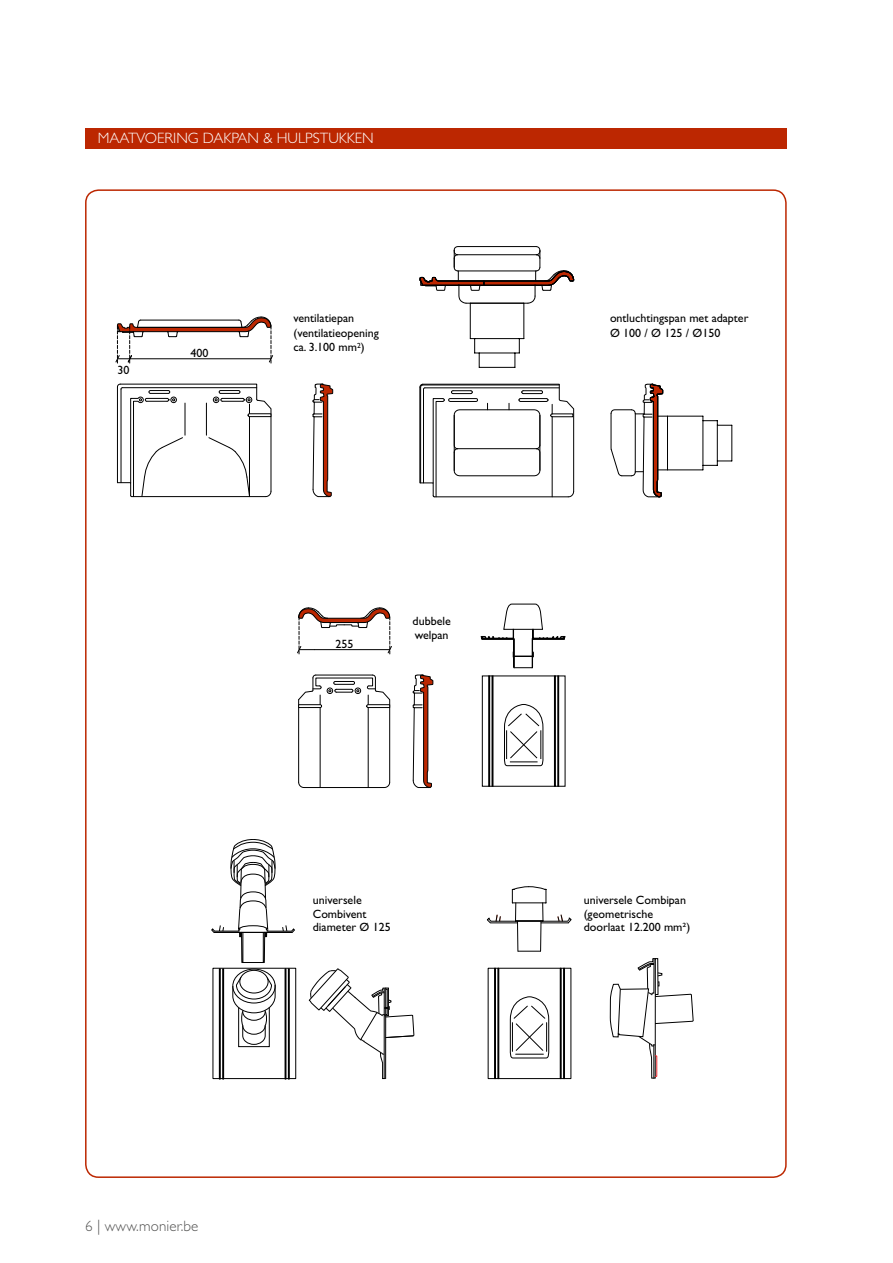
<style>
.page{position:relative;width:893px;height:1263px;background:#fff}
.page>*{position:absolute;margin:0;border:0;box-sizing:border-box;transform-origin:0 0}
.t1{font:300 15px "Gill Sans Std";color:#fff}
.t2{font:300 15px "Gill Sans Std";letter-spacing:.01em;color:#565655}
.t3{font:12px/14.4px "Gill Sans Std";color:#000}
</style>
<div class="page">
<div style="left:85px;top:128px;width:702px;height:20px;background:#bc2701"></div>
<svg style="left:115px;top:316px;width:159px;height:47px"></svg>
<svg style="left:312px;top:383px;width:21px;height:115px"></svg>
<svg style="left:117px;top:383px;width:155px;height:114px"></svg>
<svg style="left:297px;top:607px;width:95px;height:47px"></svg>
<svg style="left:412px;top:674px;width:22px;height:114px"></svg>
<svg style="left:298px;top:674px;width:92px;height:114px"></svg>
<svg style="left:480px;top:603px;width:86px;height:65px"></svg>
<svg style="left:482px;top:675px;width:84px;height:112px"></svg>
<div style="left:488px;top:675px;width:2px;height:112px;border:1px solid #000"></div>
<div style="left:492px;top:675px;width:1px;height:112px;border:1px solid #000"></div>
<div style="left:554px;top:675px;width:2px;height:112px;border:1px solid #000"></div>
<div style="left:557px;top:675px;width:2px;height:112px;border:1px solid #000"></div>
<svg style="left:419px;top:383px;width:155px;height:115px"></svg>
<svg style="left:610px;top:383px;width:53px;height:115px"></svg>
<svg style="left:703px;top:461px;width:29px;height:5px"></svg>
<svg style="left:703px;top:420px;width:29px;height:6px"></svg>
<hr style="left:658px;top:469px;width:45px;height:1px;background:#000">
<hr style="left:658px;top:416px;width:45px;height:1px;background:#000">
<hr style="left:731px;top:425px;width:1px;height:36px;background:#000">
<hr style="left:717px;top:421px;width:1px;height:44px;background:#000">
<hr style="left:702px;top:416px;width:1px;height:54px;background:#000">
<hr style="left:667px;top:416px;width:1px;height:54px;background:#000">
<svg style="left:474px;top:339px;width:6px;height:28px"></svg>
<svg style="left:515px;top:339px;width:5px;height:28px"></svg>
<hr style="left:470px;top:303px;width:1px;height:36px;background:#000">
<hr style="left:523px;top:303px;width:1px;height:36px;background:#000">
<hr style="left:479px;top:367px;width:36px;height:1px;background:#000">
<hr style="left:475px;top:353px;width:44px;height:1px;background:#000">
<hr style="left:470px;top:338px;width:54px;height:1px;background:#000">
<svg style="left:419px;top:246px;width:155px;height:58px"></svg>
<svg style="left:487px;top:967px;width:85px;height:112px"></svg>
<div style="left:494px;top:968px;width:2px;height:111px;border:1px solid #000"></div>
<div style="left:497px;top:968px;width:2px;height:111px;border:1px solid #000"></div>
<div style="left:560px;top:968px;width:2px;height:111px;border:1px solid #000"></div>
<div style="left:563px;top:968px;width:2px;height:111px;border:1px solid #000"></div>
<svg style="left:309px;top:968px;width:106px;height:111px"></svg>
<div style="left:385px;top:989px;width:3px;height:26px;border:1px solid #000"></div>
<svg style="left:211px;top:839px;width:85px;height:240px"></svg>
<svg style="left:487px;top:886px;width:85px;height:66px"></svg>
<svg style="left:609px;top:958px;width:85px;height:121px"></svg>
<p class="t1" style="left:98px;top:130px;width:277px">MAATVOERING DAKPAN &amp; HULPSTUKKEN</p>
<p class="t3" style="left:117px;top:363px;width:13px">30</p>
<p class="t3" style="left:190px;top:346px;width:19px">400</p>
<p class="t3" style="left:294px;top:311px;width:87px">ventilatiepan (ventilatieopening ca. 3.100 mm<sup>2</sup>)</p>
<p class="t3" style="left:610px;top:311px;width:140px">ontluchtingspan met adapter<br>Ø 100 / Ø 125 / Ø150</p>
<p class="t3" style="left:336px;top:637px;width:19px">255</p>
<p class="t3" style="left:413px;top:614px;width:40px">dubbele welpan</p>
<p class="t3" style="left:313px;top:893px;width:79px;line-height:13.5px">universele<br>Combivent diameter Ø 125</p>
<p class="t3" style="left:584px;top:893px;width:108px;line-height:13.5px">universele Combipan (geometrische doorlaat 12.200 mm2)</p>
<p class="t2" style="left:85px;top:1217px;width:115px">6 | www.monier.be</p>
</div>
